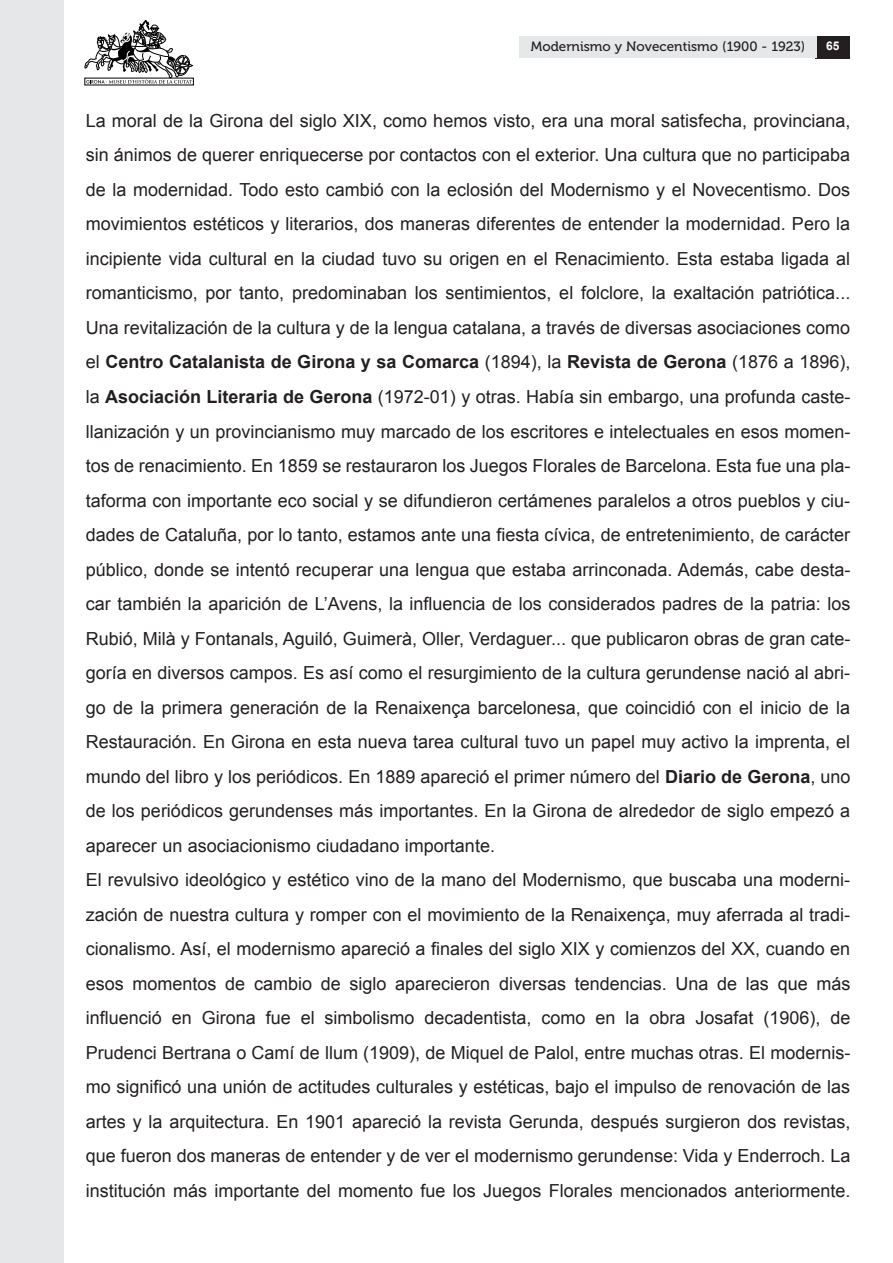
<style>
.page{position:relative;width:893px;height:1263px;background:#fff}
.page>*{position:absolute;margin:0;border:0;box-sizing:border-box;transform-origin:0 0}
.t1{font:18px/34.5px "Arial";color:#231f20}
.t2{font:13.5px "Museo 500";color:#231f20}
.t3{font:700 12px "Arial";color:#fff}
.s1{font-weight:700}
</style>
<div class="page">
<div style="left:815px;top:36px;width:35px;height:22px;background:#231f20"></div>
<div style="left:0;top:1px;width:64px;height:1262px;background:#e6e7e9"></div>
<div style="left:519px;top:36px;width:298px;height:22px;background:#e6e7e9"></div>
<svg style="left:85px;top:20px;width:108px;height:64px"></svg>
<p class="t2" style="left:531px;top:41px;width:276px">Modernismo y Novecentismo (1900 - 1923)</p>
<p class="t3" style="left:826px;top:39px;width:15px">65</p>
<p class="t1" style="left:86px;top:103px;width:766px">La moral de la Girona del siglo XIX, como hemos visto, era una moral satisfecha, provinciana, sin ánimos de querer enriquecerse por contactos con el exterior. Una cultura que no participaba de la modernidad. Todo esto cambió con la eclosión del Modernismo y el Novecentismo. Dos movimientos estéticos y literarios, dos maneras diferentes de entender la modernidad. Pero la incipiente vida cultural en la ciudad tuvo su origen en el Renacimiento. Esta estaba ligada al romanticismo, por tanto, predominaban los sentimientos, el folclore, la exaltación patriótica...<br>Una revitalización de la cultura y de la lengua catalana, a través de diversas asociaciones como el <span class="s1">Centro Catalanista de girona y sa Comarca</span> (1894), la <span class="s1">Revista de gerona</span> (1876 a 1896), la <span class="s1">Asociación literaria de gerona</span> (1972-01) y otras. Había sin embargo, una profunda caste&shy;llanización y un provincianismo muy marcado de los escritores e intelectuales en esos momen&shy;tos de renacimiento. En 1859 se restauraron los Juegos Florales de Barcelona. Esta fue una pla&shy;taforma con importante eco social y se difundieron certámenes paralelos a otros pueblos y ciu&shy;dades de Cataluña, por lo tanto, estamos ante una fiesta cívica, de entretenimiento, de carácter público, donde se intentó recuperar una lengua que estaba arrinconada. Además, cabe desta&shy;car también la aparición de L’Avens, la influencia de los considerados padres de la patria: los Rubió, Milà y Fontanals, Aguiló, Guimerà, Oller, Verdaguer... que publicaron obras de gran cate&shy;goría en diversos campos. Es así como el resurgimiento de la cultura gerundense nació al abri&shy;go de la primera generación de la Renaixença barcelonesa, que coincidió con el inicio de la Restauración. En Girona en esta nueva tarea cultural tuvo un papel muy activo la imprenta, el mundo del libro y los periódicos. En 1889 apareció el primer número del <span class="s1">Diario de gerona</span>, uno de los periódicos gerundenses más importantes. En la Girona de alrededor de siglo empezó a aparecer un asociacionismo ciudadano importante.<br>El revulsivo ideológico y estético vino de la mano del Modernismo, que buscaba una moderni&shy;zación de nuestra cultura y romper con el movimiento de la Renaixença, muy aferrada al tradi&shy;cionalismo. Así, el modernismo apareció a finales del siglo XIX y comienzos del XX, cuando en esos momentos de cambio de siglo aparecieron diversas tendencias. Una de las que más influenció en Girona fue el simbolismo decadentista, como en la obra Josafat (1906), de Prudenci Bertrana o Camí de llum (1909), de Miquel de Palol, entre muchas otras. El modernis&shy;mo significó una unión de actitudes culturales y estéticas, bajo el impulso de renovación de las artes y la arquitectura. En 1901 apareció la revista Gerunda, después surgieron dos revistas, que fueron dos maneras de entender y de ver el modernismo gerundense: Vida y Enderroch. La institución más importante del momento fue los Juegos Florales mencionados anteriormente.</p>
</div>
